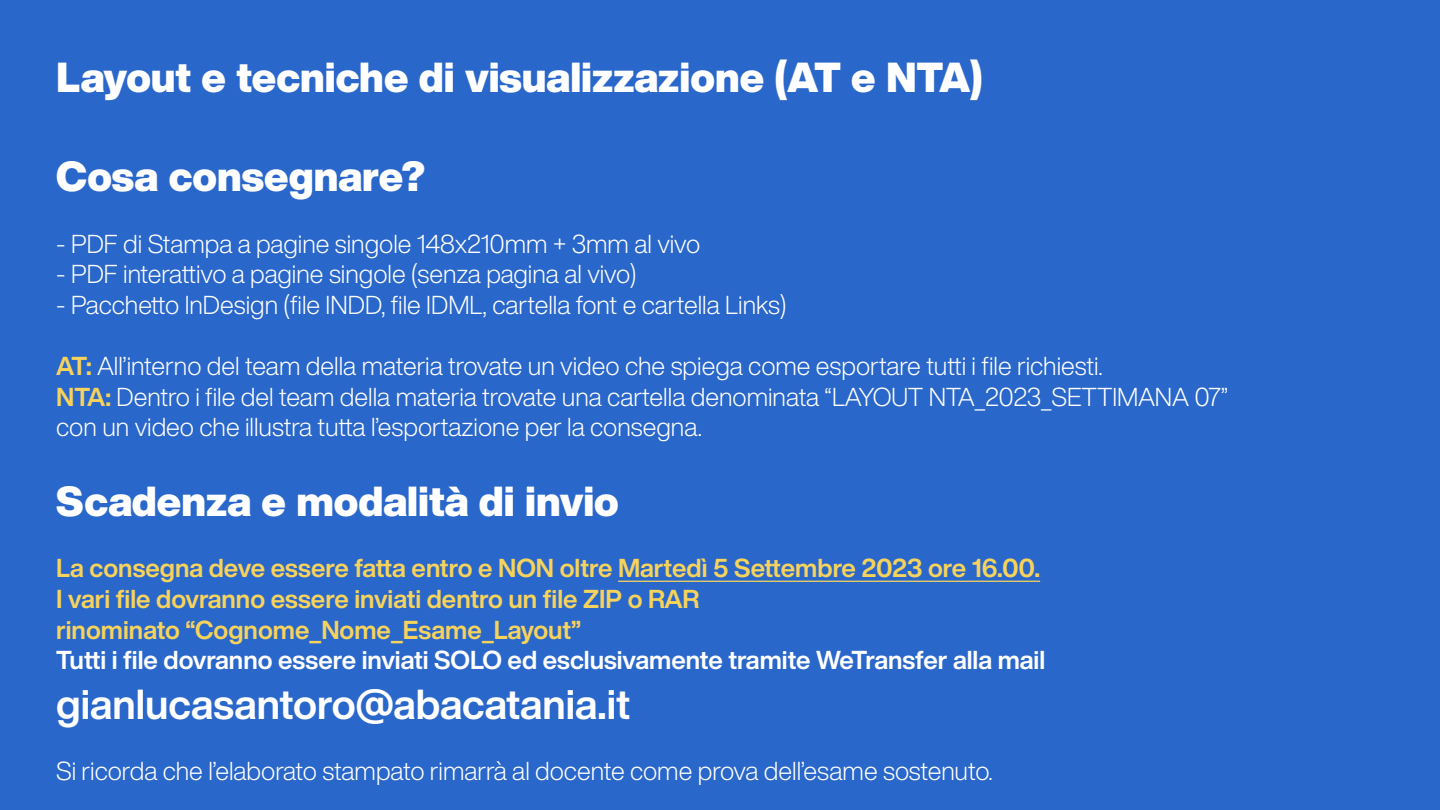
<style>
.page{position:relative;width:1440px;height:810px;background:#2a67ca}
.page>*{position:absolute;margin:0;border:0;box-sizing:border-box;transform-origin:0 0}
.t1{font:900 41.25px "Helvetica Now Display";color:#fff}
.t2{font:700 41.25px "Helvetica Now Display";color:#fff}
.t3{font:300 25.5px/30.6px "Helvetica Now Display";color:#fff}
.t4{font:700 25.5px/30.6px "Helvetica Now Display";color:#f7d35c}
.t5{font:700 25.5px "Helvetica Now Display";color:#fff}
.s1{font-weight:700;color:#f7d35c}
</style>
<div class="page">
<hr style="left:618px;top:581px;width:422px;height:1px;background:#f7d35c">
<h1 class="t1" style="left:56px;top:49px;width:928px">Layout e tecniche di visualizzazione (AT e NTA)</h1>
<h1 class="t1" style="left:56px;top:148px;width:370px">Cosa consegnare?</h1>
<p class="t3" style="left:56px;top:228px;width:645px">- PDF di Stampa a pagine singole 148x210mm + 3mm al vivo</p>
<p class="t3" style="left:56px;top:259px;width:582px">- PDF interattivo a pagine singole (senza pagina al vivo)</p>
<p class="t3" style="left:56px;top:289px;width:732px">- Pacchetto InDesign (file INDD, file IDML, cartella font e cartella Links)</p>
<p class="t3" style="left:56px;top:350px;width:1174px"><span class="s1">AT:</span> All’interno del team della materia trovate un video che spiega come esportare tutti i file richiesti.<br><span class="s1">NTA:</span> Dentro i file del team della materia trovate una cartella denominata “LAYOUT NTA_2023_SETTIMANA 07” con un video che illustra tutta l’esportazione per la consegna.</p>
<h1 class="t1" style="left:56px;top:473px;width:564px">Scadenza e modalità di invio</h1>
<p class="t4" style="left:56px;top:553px;width:985px">La consegna deve essere fatta entro e NON oltre Martedì 5 Settembre 2023 ore 16.00.<br>I vari file dovranno essere inviati dentro un file ZIP o RAR<br>rinominato “Cognome_Nome_Esame_Layout”</p>
<p class="t5" style="left:56px;top:643px;width:990px">Tutti i file dovranno essere inviati SOLO ed esclusivamente tramite WeTransfer alla mail</p>
<h1 class="t2" style="left:56px;top:676px;width:576px">gianlucasantoro@abacatania.it</h1>
<p class="t3" style="left:56px;top:755px;width:938px">Si ricorda che l’elaborato stampato rimarrà al docente come prova dell’esame sostenuto.</p>
</div>
